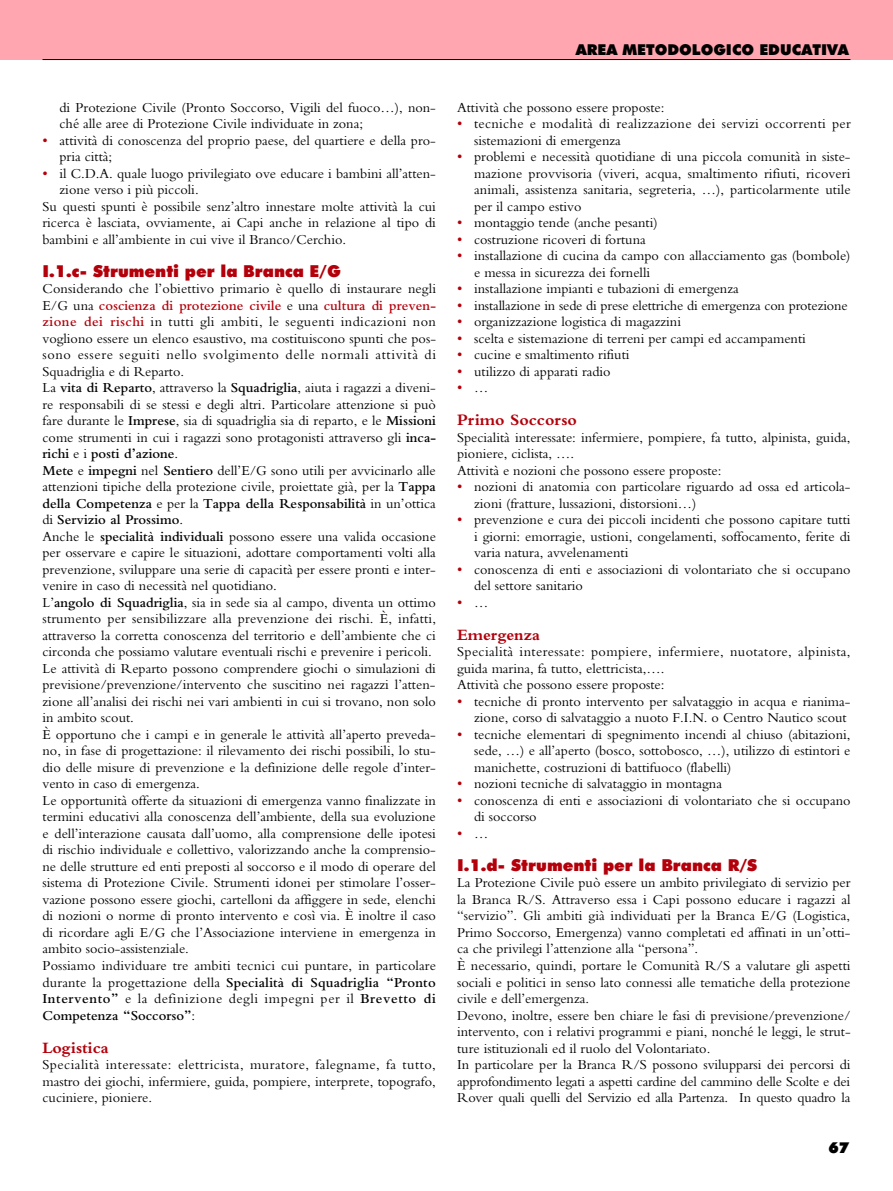
<style>
.page{position:relative;width:893px;height:1191px;background:#fff}
.page>*{position:absolute;margin:0;border:0;box-sizing:border-box;transform-origin:0 0}
.t1{font:900 16.5px "Futura BT";color:#b3000b}
.t2{font:700 16.5px "Bembo";color:#b3000b}
.t3{font:900 15px "Futura BT";color:#000}
.t4{font:15px "Bembo";color:#b3000b}
.t5{font:14.25px/16.5px "Bembo";color:#000}
.t6{font:14.25px/16.5px "Bembo";letter-spacing:.02em;color:#000}
.s1{font-size:15px;color:#b3000b}
.s2{font-weight:600;color:#b3000b}
.s3{font-weight:600}
.s4{font-size:14.25px;color:#000}
</style>
<div class="page">
<div style="left:0;top:0;width:893px;height:59px;background:#ffa6b0"></div>
<hr style="left:43px;top:59px;width:807px;height:1px;background:#000">
<p class="t5" style="left:60px;top:100px;width:378px">di Protezione Civile (Pronto Soccorso, Vigili del fuoco…), non&shy;ché alle aree di Protezione Civile individuate in zona;</p>
<p class="t5" style="left:60px;top:133px;width:378px;text-indent:-17px"><span class="s1">•</span> attività di conoscenza del proprio paese, del quartiere e della pro&shy;pria città;</p>
<p class="t5" style="left:43px;top:166px;width:395px"><span class="s1">•</span> il C.D.A. quale luogo privilegiato ove educare i bambini all’atten-</p>
<p class="t5" style="left:60px;top:183px;width:141px">zione verso i più piccoli.</p>
<p class="t5" style="left:43px;top:199px;width:395px">Su questi spunti è possibile senz’altro innestare molte attività la cui</p>
<p class="t5" style="left:43px;top:216px;width:395px">ricerca è lasciata, ovviamente, ai Capi anche in relazione al tipo di</p>
<p class="t5" style="left:43px;top:232px;width:305px">bambini e all’ambiente in cui vive il Branco/Cerchio.</p>
<p class="t1" style="left:43px;top:264px;width:300px">I.1.c- Strumenti per la Branca E/G</p>
<p class="t5" style="left:43px;top:282px;width:395px">Considerando che l’obiettivo primario è quello di instaurare negli E/G una <span class="s2">coscienza di protezione civile</span> e una <span class="s2">cultura di preven&shy;zione dei rischi</span> in tutti gli ambiti, le seguenti indicazioni non vogliono essere un elenco esaustivo, ma costituiscono spunti che pos&shy;sono essere seguiti nello svolgimento delle normali attività di Squadriglia e di Reparto.<br>La <span class="s3">vita di Reparto</span>, attraverso la <span class="s3">Squadriglia</span>, aiuta i ragazzi a diveni&shy;re responsabili di se stessi e degli altri. Particolare attenzione si può fare durante le <span class="s3">Imprese</span>, sia di squadriglia sia di reparto, e le <span class="s3">Missioni </span>come strumenti in cui i ragazzi sono protagonisti attraverso gli <span class="s3">inca&shy;richi</span> e i <span class="s3">posti d’azione</span>.<br><span class="s3">Mete</span> e <span class="s3">impegni</span> nel <span class="s3">Sentiero</span> dell’E/G sono utili per avvicinarlo alle attenzioni tipiche della protezione civile, proiettate già, per la <span class="s3">Tappa della Competenza</span> e per la <span class="s3">Tappa della Responsabilità</span> in un’ottica di <span class="s3">Servizio al Prossimo</span>.<br>Anche le <span class="s3">specialità individuali</span> possono essere una valida occasione per osservare e capire le situazioni, adottare comportamenti volti alla prevenzione, sviluppare una serie di capacità per essere pronti e inter&shy;venire in caso di necessità nel quotidiano.<br>L’<span class="s3">angolo di Squadriglia</span>, sia in sede sia al campo, diventa un ottimo strumento per sensibilizzare alla prevenzione dei rischi. È, infatti, attraverso la corretta conoscenza del territorio e dell’ambiente che ci circonda che possiamo valutare eventuali rischi e prevenire i pericoli.<br>Le attività di Reparto possono comprendere giochi o simulazioni di previsione/prevenzione/intervento che suscitino nei ragazzi l’atten&shy;zione all’analisi dei rischi nei vari ambienti in cui si trovano, non solo in ambito scout.<br>È opportuno che i campi e in generale le attività all’aperto preveda&shy;no, in fase di progettazione: il rilevamento dei rischi possibili, lo stu&shy;dio delle misure di prevenzione e la definizione delle regole d’inter&shy;vento in caso di emergenza.<br>Le opportunità offerte da situazioni di emergenza vanno finalizzate in termini educativi alla conoscenza dell’ambiente, della sua evoluzione e dell’interazione causata dall’uomo, alla comprensione delle ipotesi di rischio individuale e collettivo, valorizzando anche la comprensio&shy;ne delle strutture ed enti preposti al soccorso e il modo di operare del sistema di Protezione Civile. Strumenti idonei per stimolare l’osser&shy;vazione possono essere giochi, cartelloni da affiggere in sede, elenchi di nozioni o norme di pronto intervento e così via. È inoltre il caso di ricordare agli E/G che l’Associazione interviene in emergenza in ambito socio-assistenziale.<br>Possiamo individuare tre ambiti tecnici cui puntare, in particolare durante la progettazione della <span class="s3">Specialità di Squadriglia “Pronto Intervento”</span> e la definizione degli impegni per il <span class="s3">Brevetto di Competenza “Soccorso”</span>:</p>
<p class="t2" style="left:43px;top:1041px;width:68px">Logistica</p>
<p class="t5" style="left:43px;top:1057px;width:395px;text-align:justify">Specialità interessate: elettricista, muratore, falegname, fa tutto, mastro dei giochi, infermiere, guida, pompiere, interprete, topografo, cuciniere, pioniere.</p>
<p class="t3" style="left:576px;top:44px;width:275px">AREA METODOLOGICO EDUCATIVA</p>
<p class="t5" style="left:457px;top:100px;width:209px">Attività che possono essere proposte:</p>
<p class="t6" style="left:474px;top:117px;width:378px;text-indent:-17px"><span class="s1">•</span> tecniche e modalità di realizzazione dei servizi occorrenti per sistemazioni di emergenza</p>
<p class="t5" style="left:474px;top:150px;width:378px;text-align:justify;text-indent:-17px"><span class="s1">•</span> problemi e necessità quotidiane di una piccola comunità in siste&shy;mazione provvisoria (viveri, acqua, smaltimento rifiuti, ricoveri animali, assistenza sanitaria, segreteria, …), particolarmente utile per il campo estivo</p>
<p class="t5" style="left:457px;top:216px;width:202px"><span class="s1">•</span> montaggio tende (anche pesanti)</p>
<p class="t5" style="left:457px;top:232px;width:190px"><span class="s1">•</span> costruzione ricoveri di fortuna</p>
<p class="t5" style="left:474px;top:249px;width:378px;text-indent:-17px"><span class="s1">•</span> installazione di cucina da campo con allacciamento gas (bombole) e messa in sicurezza dei fornelli</p>
<p class="t5" style="left:457px;top:282px;width:283px"><span class="s1">•</span> installazione impianti e tubazioni di emergenza</p>
<p class="t5" style="left:457px;top:298px;width:392px"><span class="s1">•</span> installazione in sede di prese elettriche di emergenza con protezione</p>
<p class="t5" style="left:457px;top:315px;width:225px"><span class="s1">•</span> organizzazione logistica di magazzini</p>
<p class="t5" style="left:457px;top:331px;width:350px"><span class="s1">•</span> scelta e sistemazione di terreni per campi ed accampamenti</p>
<p class="t5" style="left:457px;top:348px;width:174px"><span class="s1">•</span> cucine e smaltimento rifiuti</p>
<p class="t5" style="left:457px;top:364px;width:155px"><span class="s1">•</span> utilizzo di apparati radio</p>
<p class="t4" style="left:457px;top:382px;width:33px">• <span class="s4">…</span></p>
<p class="t2" style="left:457px;top:414px;width:121px">Primo Soccorso</p>
<p class="t5" style="left:457px;top:430px;width:395px">Specialità interessate: infermiere, pompiere, fa tutto, alpinista, guida, pioniere, ciclista, ….<br>Attività e nozioni che possono essere proposte:</p>
<p class="t5" style="left:474px;top:480px;width:378px;text-indent:-17px"><span class="s1">•</span> nozioni di anatomia con particolare riguardo ad ossa ed articola&shy;zioni (fratture, lussazioni, distorsioni…)</p>
<p class="t5" style="left:474px;top:513px;width:378px;text-align:justify;text-indent:-17px"><span class="s1">•</span> prevenzione e cura dei piccoli incidenti che possono capitare tutti i giorni: emorragie, ustioni, congelamenti, soffocamento, ferite di varia natura, avvelenamenti</p>
<p class="t5" style="left:474px;top:562px;width:378px;text-indent:-17px"><span class="s1">•</span> conoscenza di enti e associazioni di volontariato che si occupano del settore sanitario</p>
<p class="t4" style="left:457px;top:597px;width:33px">• <span class="s4">…</span></p>
<p class="t2" style="left:457px;top:629px;width:84px">Emergenza</p>
<p class="t5" style="left:457px;top:645px;width:395px">Specialità interessate: pompiere, infermiere, nuotatore, alpinista, guida marina, fa tutto, elettricista,….<br>Attività che possono essere proposte:</p>
<p class="t5" style="left:457px;top:694px;width:395px;text-align:right"><span class="s1">•</span> tecniche di pronto intervento per salvataggio in acqua e rianima&shy;zione, corso di salvataggio a nuoto F.I.N. o Centro Nautico scout</p>
<p class="t5" style="left:474px;top:727px;width:378px;text-align:justify;text-indent:-17px"><span class="s1">•</span> tecniche elementari di spegnimento incendi al chiuso (abitazioni, sede, …) e all’aperto (bosco, sottobosco, …), utilizzo di estintori e manichette, costruzioni di battifuoco (flabelli)</p>
<p class="t5" style="left:457px;top:777px;width:266px"><span class="s1">•</span> nozioni tecniche di salvataggio in montagna</p>
<p class="t5" style="left:474px;top:793px;width:378px;text-indent:-17px"><span class="s1">•</span> conoscenza di enti e associazioni di volontariato che si occupano di soccorso</p>
<p class="t4" style="left:457px;top:828px;width:33px">• <span class="s4">…</span></p>
<p class="t1" style="left:457px;top:858px;width:302px">I.1.d- Strumenti per la Branca R/S</p>
<p class="t5" style="left:457px;top:876px;width:395px">La Protezione Civile può essere un ambito privilegiato di servizio per la Branca R/S. Attraverso essa i Capi possono educare i ragazzi al “servizio”. Gli ambiti già individuati per la Branca E/G (Logistica, Primo Soccorso, Emergenza) vanno completati ed affinati in un’otti&shy;ca che privilegi l’attenzione alla “persona”.<br>È necessario, quindi, portare le Comunità R/S a valutare gli aspetti sociali e politici in senso lato connessi alle tematiche della protezione civile e dell’emergenza.<br>Devono, inoltre, essere ben chiare le fasi di previsione/prevenzione/ intervento, con i relativi programmi e piani, nonché le leggi, le strut&shy;ture istituzionali ed il ruolo del Volontariato.<br>In particolare per la Branca R/S possono svilupparsi dei percorsi di approfondimento legati a aspetti cardine del cammino delle Scolte e dei Rover quali quelli del Servizio ed alla Partenza. In questo quadro la</p>
<p class="t3" style="left:828px;top:1141px;width:22px">67</p>
</div>
